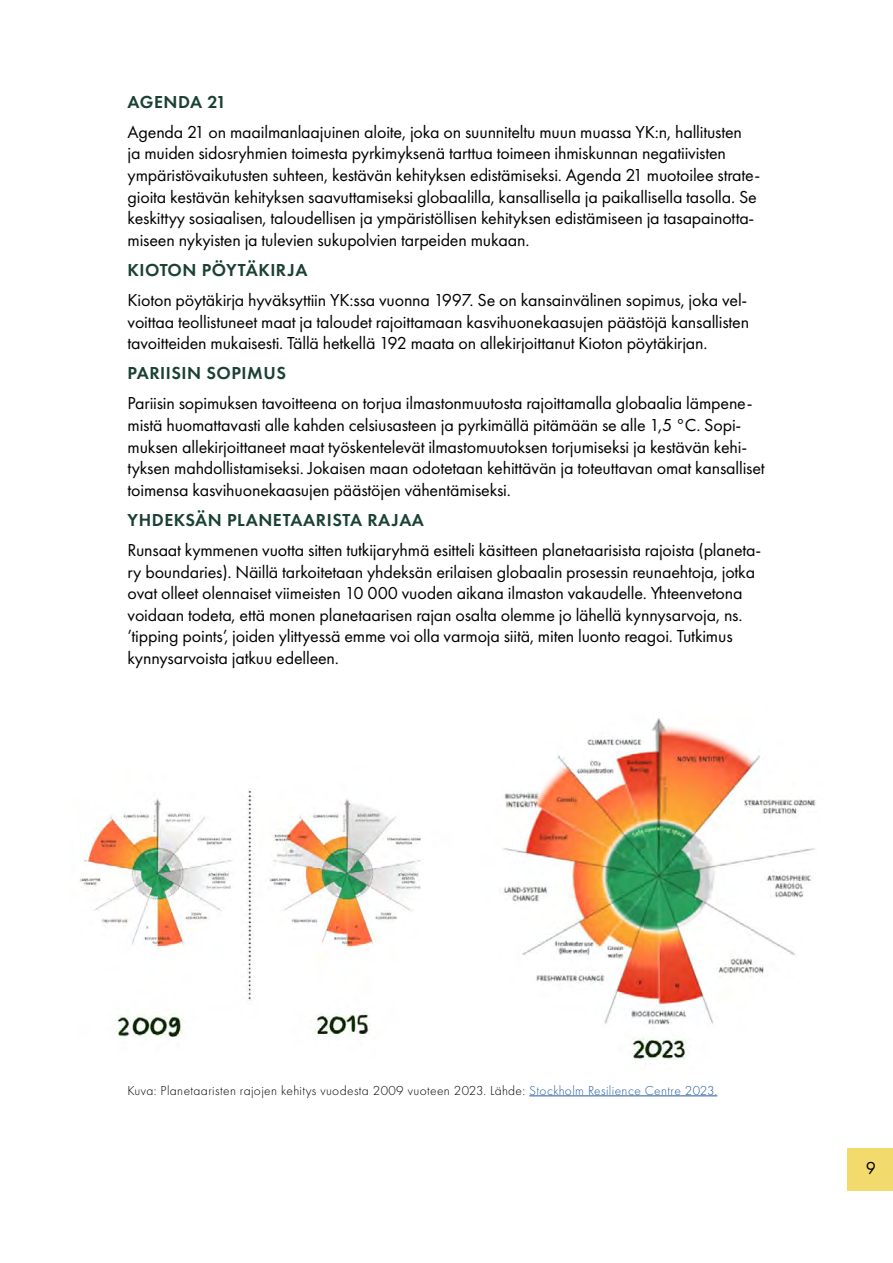
<style>
.page{position:relative;width:893px;height:1263px;background:#fff}
.page>*{position:absolute;margin:0;border:0;box-sizing:border-box;transform-origin:0 0}
.Brödtext{font:18px/21.6px "Futura PT";letter-spacing:-.01em;color:#000}
.Brödtext-2{font:600 18px "Futura PT";letter-spacing:.03em;color:#1a4134}
.Bildtext{font:300 13.5px "Futura PT";letter-spacing:.03em;color:#000}
.s1{color:#275b9b}
</style>
<div class="page">
<div style="left:848px;top:1148px;width:45px;height:43px;background:#f2da6c"></div>
<hr style="left:529px;top:1095px;width:188px;height:1px;background:#275b9b">
<img style="left:79px;top:718px;width:737px;height:342px">
<p class="Brödtext-2" style="left:128px;top:90px;width:100px">AGENDA 21</p>
<p class="Brödtext" style="left:128px;top:121px;width:634px">Agenda 21 on maailmanlaajuinen aloite, joka on suunniteltu muun muassa YK:n, hallitusten<br>ja muiden sidosryhmien toimesta pyrkimyksenä tarttua toimeen ihmiskunnan negatiivisten ympäristövaikutusten suhteen, kestävän kehityksen edistämiseksi. Agenda 21 muotoilee strate&shy;gioita kestävän kehityksen saavuttamiseksi globaalilla, kansallisella ja paikallisella tasolla. Se keskittyy sosiaalisen, taloudellisen ja ympäristöllisen kehityksen edistämiseen ja tasapainotta&shy;miseen nykyisten ja tulevien sukupolvien tarpeiden mukaan.</p>
<p class="Brödtext-2" style="left:128px;top:259px;width:181px">KIOTON PÖYTÄKIRJA</p>
<p class="Brödtext" style="left:128px;top:289px;width:623px;text-align:justify">Kioton pöytäkirja hyväksyttiin YK:ssa vuonna 1997. Se on kansainvälinen sopimus, joka vel&shy;voittaa teollistuneet maat ja taloudet rajoittamaan kasvihuonekaasujen päästöjä kansallisten tavoitteiden mukaisesti. Tällä hetkellä 192 maata on allekirjoittanut Kioton pöytäkirjan.</p>
<p class="Brödtext-2" style="left:128px;top:362px;width:160px">PARIISIN SOPIMUS</p>
<p class="Brödtext" style="left:128px;top:392px;width:639px">Pariisin sopimuksen tavoitteena on torjua ilmastonmuutosta rajoittamalla globaalia lämpene&shy;mistä huomattavasti alle kahden celsiusasteen ja pyrkimällä pitämään se alle 1,5 °C. Sopi&shy;muksen allekirjoittaneet maat työskentelevät ilmastomuutoksen torjumiseksi ja kestävän kehi&shy;tyksen mahdollistamiseksi. Jokaisen maan odotetaan kehittävän ja toteuttavan omat kansalliset toimensa kasvihuonekaasujen päästöjen vähentämiseksi.</p>
<p class="Brödtext-2" style="left:128px;top:509px;width:298px">YHDEKSÄN PLANETAARISTA RAJAA</p>
<p class="Brödtext" style="left:128px;top:539px;width:635px">Runsaat kymmenen vuotta sitten tutkijaryhmä esitteli käsitteen planetaarisista rajoista (planeta&shy;ry boundaries). Näillä tarkoitetaan yhdeksän erilaisen globaalin prosessin reunaehtoja, jotka ovat olleet olennaiset viimeisten 10 000 vuoden aikana ilmaston vakaudelle. Yhteenvetona voidaan todeta, että monen planetaarisen rajan osalta olemme jo lähellä kynnysarvoja, ns. ’tipping points’, joiden ylittyessä emme voi olla varmoja siitä, miten luonto reagoi. Tutkimus kynnysarvoista jatkuu edelleen.</p>
<p class="Bildtext" style="left:128px;top:1082px;width:591px">Kuva: Planetaaristen rajojen kehitys vuodesta 2009 vuoteen 2023. Lähde: <span class="s1">Stockholm Resilience Centre 2023.</span></p>
<p class="Brödtext" style="left:866px;top:1157px;width:12px">9</p>
</div>
